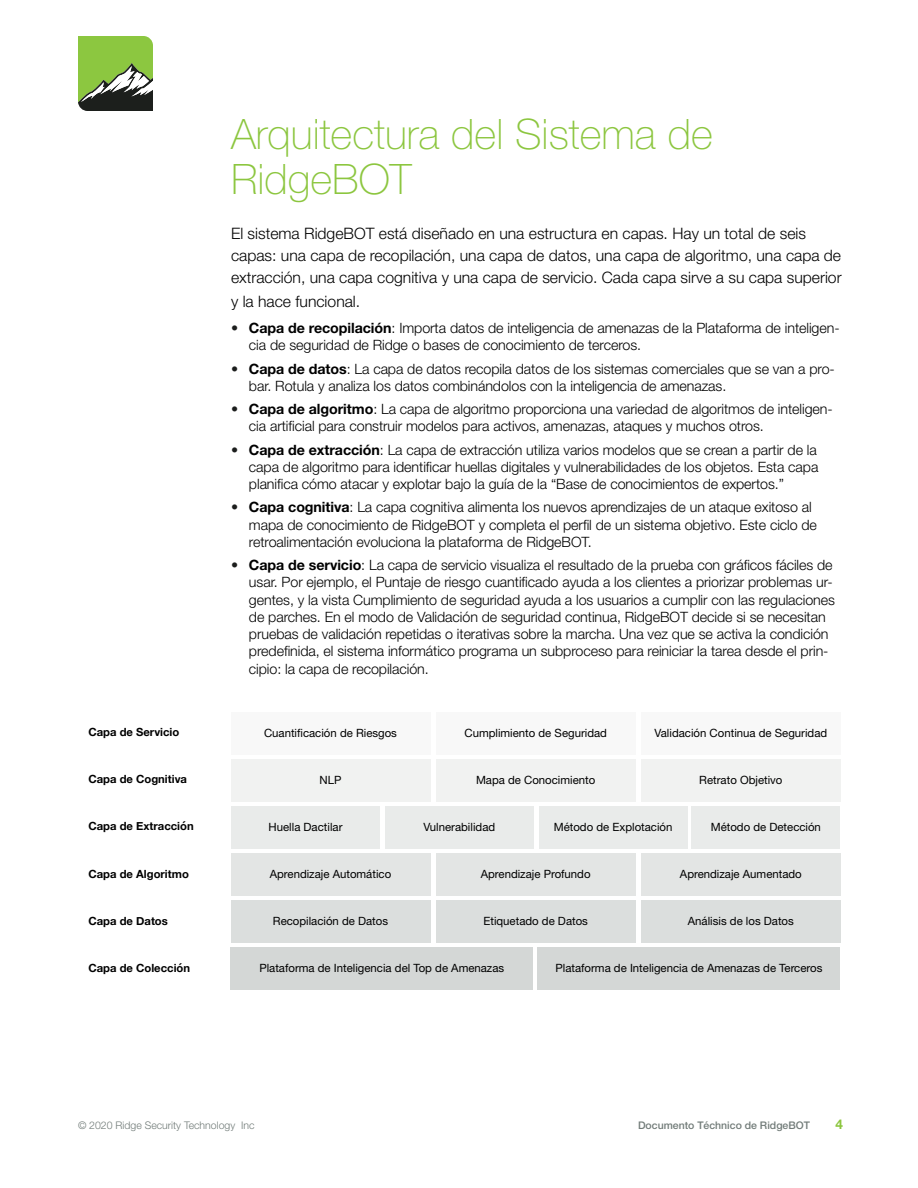
<style>
.page{position:relative;width:918px;height:1188px;background:#fff}
.page>*{position:absolute;margin:0;border:0;box-sizing:border-box;transform-origin:0 0}
.t1{font:100 42px/45px "Helvetica Neue";color:#8cc63f}
.t2{font:300 15.75px/21.8px "Helvetica Neue";color:#000}
.t3{font:300 14.25px/17.2px "Helvetica Neue";letter-spacing:-.005em;color:#000}
.t4{font:700 13.5px "Helvetica Neue";color:#8cc63f}
.t5{font:11.4px "Helvetica Neue";color:#000}
.t6{font:700 11.25px "Helvetica Neue";color:#000}
.t7{font:300 10.5px "Helvetica Neue";color:#717b78}
.t8{font:500 10.5px "Helvetica Neue";color:#717b78}
.s1{font-weight:400;color:#1c1e1d}
.s2{font-weight:700}
</style>
<div class="page">
<svg style="left:78px;top:36px;width:75px;height:75px;background:#799d4d"></svg>
<div style="left:692px;top:807px;width:148px;height:42px;background:#e9ebea"></div>
<div style="left:231px;top:713px;width:199px;height:42px;background:#f8f8f8"></div>
<div style="left:436px;top:713px;width:199px;height:42px;background:#f8f8f8"></div>
<div style="left:641px;top:713px;width:200px;height:42px;background:#f8f8f8"></div>
<div style="left:231px;top:760px;width:199px;height:42px;background:#f1f2f1"></div>
<div style="left:436px;top:760px;width:199px;height:42px;background:#f1f2f1"></div>
<div style="left:641px;top:760px;width:200px;height:42px;background:#f1f2f1"></div>
<div style="left:231px;top:854px;width:199px;height:42px;background:#e3e5e4"></div>
<div style="left:436px;top:854px;width:199px;height:42px;background:#e3e5e4"></div>
<div style="left:641px;top:854px;width:200px;height:42px;background:#e3e5e4"></div>
<div style="left:231px;top:901px;width:199px;height:42px;background:#dbdedd"></div>
<div style="left:436px;top:901px;width:199px;height:42px;background:#dbdedd"></div>
<div style="left:641px;top:901px;width:200px;height:42px;background:#dbdedd"></div>
<div style="left:231px;top:948px;width:302px;height:42px;background:#d4d7d6"></div>
<div style="left:538px;top:948px;width:302px;height:42px;background:#d4d7d6"></div>
<div style="left:231px;top:807px;width:149px;height:42px;background:#e9ebea"></div>
<div style="left:385px;top:807px;width:148px;height:42px;background:#e9ebea"></div>
<div style="left:539px;top:807px;width:148px;height:42px;background:#e9ebea"></div>
<h1 class="t1" style="left:231px;top:111px;width:483px">Arquitectura del Sistema de<br>RidgeBOT</h1>
<p class="t2" style="left:231px;top:223px;width:612px">El sistema RidgeBOT está diseñado en una estructura en capas. Hay un total de seis capas: una capa de recopilación, una capa de datos, una capa de algoritmo, una capa de extracción, una capa cognitiva y una capa de servicio. Cada capa sirve a su capa superior</p>
<p class="t2" style="left:231px;top:290px;width:131px">y la hace funcional.</p>
<p class="t3" style="left:249px;top:319px;width:592px;text-indent:-18px"><span class="s1">•</span> <span class="s2">Capa de recopilación</span>: Importa datos de inteligencia de amenazas de la Plataforma de inteligen&shy;cia de seguridad de Ridge o bases de conocimiento de terceros.</p>
<p class="t3" style="left:249px;top:360px;width:587px;text-indent:-18px"><span class="s1">•</span> <span class="s2">Capa de datos</span>: La capa de datos recopila datos de los sistemas comerciales que se van a pro&shy;bar. Rotula y analiza los datos combinándolos con la inteligencia de amenazas.</p>
<p class="t3" style="left:249px;top:400px;width:585px;text-indent:-18px"><span class="s1">•</span> <span class="s2">Capa de algoritmo</span>: La capa de algoritmo proporciona una variedad de algoritmos de inteligen&shy;cia artificial para construir modelos para activos, amenazas, ataques y muchos otros.</p>
<p class="t3" style="left:249px;top:441px;width:571px;text-align:justify;text-indent:-18px"><span class="s1">•</span> <span class="s2">Capa de extracción</span>: La capa de extracción utiliza varios modelos que se crean a partir de la capa de algoritmo para identificar huellas digitales y vulnerabilidades de los objetos. Esta capa planifica cómo atacar y explotar bajo la guía de la “Base de conocimientos de expertos.”</p>
<p class="t3" style="left:249px;top:498px;width:570px;text-indent:-18px"><span class="s1">•</span> <span class="s2">Capa cognitiva</span>: La capa cognitiva alimenta los nuevos aprendizajes de un ataque exitoso al mapa de conocimiento de RidgeBOT y completa el perfil de un sistema objetivo. Este ciclo de retroalimentación evoluciona la plataforma de RidgeBOT.</p>
<p class="t3" style="left:249px;top:556px;width:588px;text-indent:-18px"><span class="s1">•</span> <span class="s2">Capa de servicio</span>: La capa de servicio visualiza el resultado de la prueba con gráficos fáciles de usar. Por ejemplo, el Puntaje de riesgo cuantificado ayuda a los clientes a priorizar problemas ur&shy;gentes, y la vista Cumplimiento de seguridad ayuda a los usuarios a cumplir con las regulaciones de parches. En el modo de Validación de seguridad continua, RidgeBOT decide si se necesitan pruebas de validación repetidas o iterativas sobre la marcha. Una vez que se activa la condición predefinida, el sistema informático programa un subproceso para reiniciar la tarea desde el prin&shy;cipio: la capa de recopilación.</p>
<p class="t6" style="left:88px;top:724px;width:92px">Capa de Servicio</p>
<p class="t5" style="left:264px;top:726px;width:135px">Cuantificación de Riesgos</p>
<p class="t5" style="left:464px;top:726px;width:144px">Cumplimiento de Seguridad</p>
<p class="t5" style="left:655px;top:726px;width:174px">Validación Continua de Seguridad</p>
<p class="t6" style="left:88px;top:771px;width:100px">Capa de Cognitiva</p>
<p class="t5" style="left:320px;top:773px;width:23px">NLP</p>
<p class="t5" style="left:476px;top:773px;width:121px">Mapa de Conocimiento</p>
<p class="t5" style="left:699px;top:773px;width:85px">Retrato Objetivo</p>
<p class="t6" style="left:88px;top:818px;width:107px">Capa de Extracción</p>
<p class="t5" style="left:269px;top:820px;width:75px">Huella Dactilar</p>
<p class="t5" style="left:423px;top:820px;width:73px">Vulnerabilidad</p>
<p class="t5" style="left:554px;top:820px;width:120px">Método de Explotación</p>
<p class="t5" style="left:711px;top:820px;width:112px">Método de Detección</p>
<p class="t6" style="left:88px;top:865px;width:102px">Capa de Algoritmo</p>
<p class="t5" style="left:270px;top:867px;width:123px">Aprendizaje Automático</p>
<p class="t5" style="left:481px;top:867px;width:111px">Aprendizaje Profundo</p>
<p class="t5" style="left:680px;top:867px;width:123px">Aprendizaje Aumentado</p>
<p class="t6" style="left:88px;top:912px;width:81px">Capa de Datos</p>
<p class="t5" style="left:273px;top:914px;width:117px">Recopilación de Datos</p>
<p class="t5" style="left:483px;top:914px;width:106px">Etiquetado de Datos</p>
<p class="t5" style="left:688px;top:914px;width:107px">Análisis de los Datos</p>
<p class="t6" style="left:88px;top:959px;width:103px">Capa de Colección</p>
<p class="t5" style="left:259px;top:961px;width:246px">Plataforma de Inteligencia del Top de Amenazas</p>
<p class="t5" style="left:555px;top:961px;width:268px">Plataforma de Inteligencia de Amenazas de Terceros</p>
<p class="t7" style="left:78px;top:1119px;width:178px">© 2020 Ridge Security Technology Inc</p>
<p class="t8" style="left:638px;top:1119px;width:173px">Documento Téchnico de RidgeBOT</p>
<p class="t4" style="left:835px;top:1116px;width:9px">4</p>
</div>
